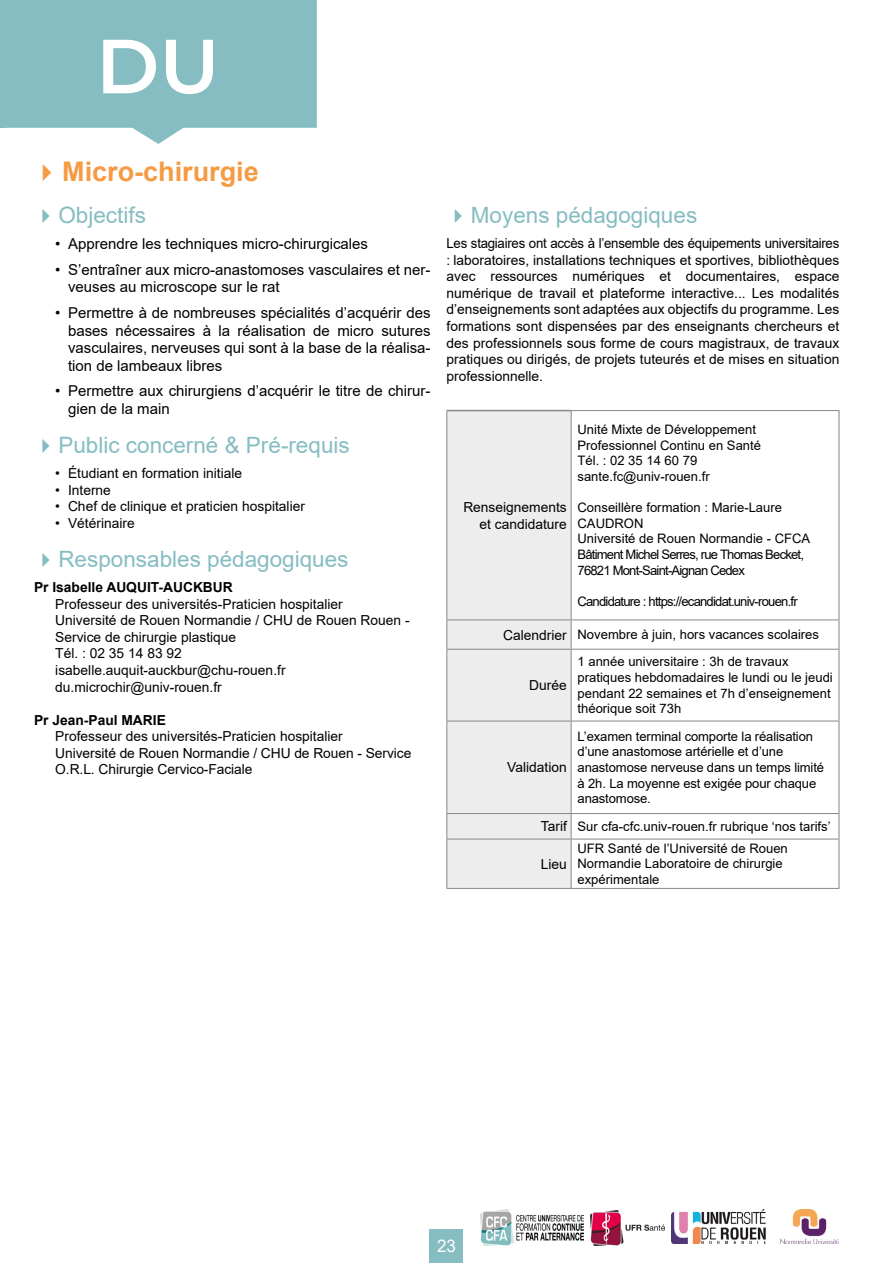
<style>
.page{position:relative;width:893px;height:1263px;background:#fff}
.page>*{position:absolute;margin:0;border:0;box-sizing:border-box;transform-origin:0 0}
.t1{font:600 76.5px "Montserrat";color:#fff}
.t2{font:700 27px "Arial";color:#f59b44}
.t3{font:22.5px "Arial";color:#85bdc2}
.t4{font:17.4px "Arial";color:#fff}
.t5{font:15px/17.4px "Arial";color:#000}
.t6{font:13.8px/16.5px "Arial";color:#000;text-align:justify;scale:.96 1}
.t7{font:13.8px/16.5px "Arial";color:#000}
.t8{font:700 13.8px "Arial";color:#000}
.t9{font:13.05px/15.6px "Arial";color:#000}
.t10{font:13.05px "Arial";letter-spacing:-.06em;color:#000}
.s1{font-size:13.8px}
</style>
<div class="page">
<svg style="left:6px;top:0;width:311px;height:144px;background:#91c3c8"></svg>
<div style="left:430px;top:1229px;width:33px;height:34px;background:#85bdc2"></div>
<img style="left:671px;top:1209px;width:168px;height:34px">
<img style="left:590px;top:1210px;width:75px;height:36px">
<img style="left:481px;top:1209px;width:102px;height:37px">
<div style="left:447px;top:411px;width:124px;height:477px;background:#ededed"></div>
<svg style="left:572px;top:411px;width:267px;height:477px"></svg>
<hr style="left:446px;top:411px;width:1px;height:208px;background:#878787">
<svg style="left:446px;top:620px;width:1px;height:29px"></svg>
<hr style="left:571px;top:411px;width:1px;height:208px;background:#878787">
<hr style="left:839px;top:411px;width:1px;height:208px;background:#878787">
<svg style="left:571px;top:620px;width:1px;height:29px"></svg>
<svg style="left:839px;top:620px;width:1px;height:29px"></svg>
<hr style="left:446px;top:650px;width:1px;height:71px;background:#878787">
<hr style="left:571px;top:649px;width:268px;height:1px;background:#878787">
<hr style="left:571px;top:650px;width:1px;height:71px;background:#878787">
<hr style="left:839px;top:650px;width:1px;height:71px;background:#878787">
<hr style="left:839px;top:721px;width:1px;height:92px;background:#878787">
<hr style="left:446px;top:721px;width:1px;height:92px;background:#878787">
<svg style="left:446px;top:814px;width:1px;height:25px"></svg>
<hr style="left:571px;top:721px;width:268px;height:1px;background:#878787">
<hr style="left:571px;top:721px;width:1px;height:92px;background:#878787">
<hr style="left:571px;top:813px;width:268px;height:1px;background:#878787">
<svg style="left:571px;top:814px;width:1px;height:25px"></svg>
<svg style="left:839px;top:814px;width:1px;height:25px"></svg>
<hr style="left:446px;top:839px;width:1px;height:49px;background:#878787">
<hr style="left:571px;top:839px;width:268px;height:1px;background:#878787">
<hr style="left:571px;top:839px;width:1px;height:49px;background:#878787">
<hr style="left:839px;top:839px;width:1px;height:49px;background:#878787">
<hr style="left:446px;top:888px;width:125px;height:1px;background:#878787">
<hr style="left:571px;top:888px;width:268px;height:1px;background:#878787">
<hr style="left:446px;top:410px;width:125px;height:1px;background:#878787">
<hr style="left:571px;top:410px;width:268px;height:1px;background:#878787">
<hr style="left:446px;top:619px;width:125px;height:1px;background:#878787">
<hr style="left:571px;top:619px;width:268px;height:1px;background:#878787">
<hr style="left:446px;top:649px;width:125px;height:1px;background:#878787">
<hr style="left:446px;top:721px;width:125px;height:1px;background:#878787">
<hr style="left:446px;top:813px;width:125px;height:1px;background:#878787">
<hr style="left:446px;top:839px;width:125px;height:1px;background:#878787">
<div style="left:0;top:0;width:6px;height:128px;background:#85bdc2"></div>
<h1 class="t1" style="left:96px;top:12px;width:125px">DU</h1>
<h2 class="t2" style="left:62px;top:153px;width:198px">Micro-chirurgie</h2>
<h3 class="t3" style="left:58px;top:200px;width:89px">Objectifs</h3>
<p class="t5" style="left:55px;top:235px;width:314px">• Apprendre les techniques micro-chirurgicales</p>
<p class="t5" style="left:68px;top:261px;width:364px;text-indent:-13px">• S’entraîner aux micro-anastomoses vasculaires et ner&shy;veuses au microscope sur le rat</p>
<p class="t5" style="left:68px;top:304px;width:364px;text-align:justify;text-indent:-13px">• Permettre à de nombreuses spécialités d’acquérir des bases nécessaires à la réalisation de micro sutures vasculaires, nerveuses qui sont à la base de la réalisa&shy;tion de lambeaux libres</p>
<p class="t5" style="left:68px;top:382px;width:364px;text-indent:-13px">• Permettre aux chirurgiens d’acquérir le titre de chirur&shy;gien de la main</p>
<h3 class="t3" style="left:58px;top:430px;width:293px">Public concerné &amp; Pré-requis</h3>
<p class="t7" style="left:55px;top:465px;width:188px">• Étudiant en formation initiale</p>
<p class="t7" style="left:55px;top:482px;width:57px">• Interne</p>
<p class="t7" style="left:55px;top:498px;width:251px">• Chef de clinique et praticien hospitalier</p>
<p class="t7" style="left:55px;top:515px;width:81px">• Vétérinaire</p>
<h3 class="t3" style="left:58px;top:544px;width:292px">Responsables pédagogiques</h3>
<p class="t8" style="left:34px;top:578px;width:200px">Pr Isabelle AUQUIT-AUCKBUR</p>
<p class="t7" style="left:55px;top:596px;width:356px">Professeur des universités-Praticien hospitalier<br>Université de Rouen Normandie / CHU de Rouen Rouen - Service de chirurgie plastique<br>Tél. : 02 35 14 83 92 isabelle.auquit-auckbur@chu-rouen.fr du.microchir@univ-rouen.fr</p>
<p class="t8" style="left:34px;top:710px;width:133px">Pr Jean-Paul MARIE</p>
<p class="t7" style="left:55px;top:728px;width:358px">Professeur des universités-Praticien hospitalier<br>Université de Rouen Normandie / CHU de Rouen - Service<br>O.R.L. Chirurgie Cervico-Faciale</p>
<h3 class="t3" style="left:471px;top:200px;width:228px">Moyens pédagogiques</h3>
<p class="t6" style="left:446px;top:235px;width:411px">Les stagiaires ont accès à l’ensemble des équipements universitaires : laboratoires, installations techniques et sportives, bibliothèques avec ressources numériques et documentaires, espace numérique de travail et plateforme interactive... Les modalités d’enseignements sont adaptées aux objectifs du programme. Les formations sont dispensées par des enseignants chercheurs et des professionnels sous forme de cours magistraux, de travaux pratiques ou dirigés, de projets tuteurés et de mises en situation professionnelle.</p>
<p class="t9" style="left:577px;top:421px;width:185px">Unité Mixte de Développement<br>Professionnel Continu en Santé<br>Tél. : 02 35 14 60 79 sante.fc@univ-rouen.fr</p>
<p class="t9" style="left:577px;top:500px;width:234px">Conseillère formation : Marie-Laure<br>CAUDRON<br>Université de Rouen Normandie - CFCA<br>Bâtiment Michel Serres, rue Thomas Becket,<br>76821 Mont-Saint-Aignan Cedex</p>
<p class="t10" style="left:577px;top:592px;width:222px">Candidature : https://ecandidat.univ-rouen.fr</p>
<p class="t9" style="left:503px;top:627px;width:317px"><span class="s1">Calendrier</span> Novembre à juin, hors vacances scolaires</p>
<p class="t7" style="left:529px;top:677px;width:39px">Durée</p>
<p class="t7" style="left:463px;top:499px;width:105px;text-align:right">Renseignements et candidature</p>
<p class="t9" style="left:577px;top:654px;width:257px">1 année universitaire : 3h de travaux pratiques hebdomadaires le lundi ou le jeudi pendant 22 semaines et 7h d’enseignement théorique soit 73h</p>
<p class="t9" style="left:577px;top:728px;width:248px">L’examen terminal comporte la réalisation d’une anastomose artérielle et d’une anastomose nerveuse dans un temps limité à 2h. La moyenne est exigée pour chaque anastomose.</p>
<p class="t9" style="left:541px;top:818px;width:291px"><span class="s1">Tarif</span> Sur cfa-cfc.univ-rouen.fr rubrique ‘nos tarifs’</p>
<p class="t7" style="left:541px;top:855px;width:28px">Lieu</p>
<p class="t7" style="left:507px;top:759px;width:61px">Validation</p>
<p class="t9" style="left:577px;top:840px;width:212px">UFR Santé de l’Université de Rouen<br>Normandie Laboratoire de chirurgie expérimentale</p>
<h3 class="t4" style="left:437px;top:1234px;width:20px">23</h3>
</div>
